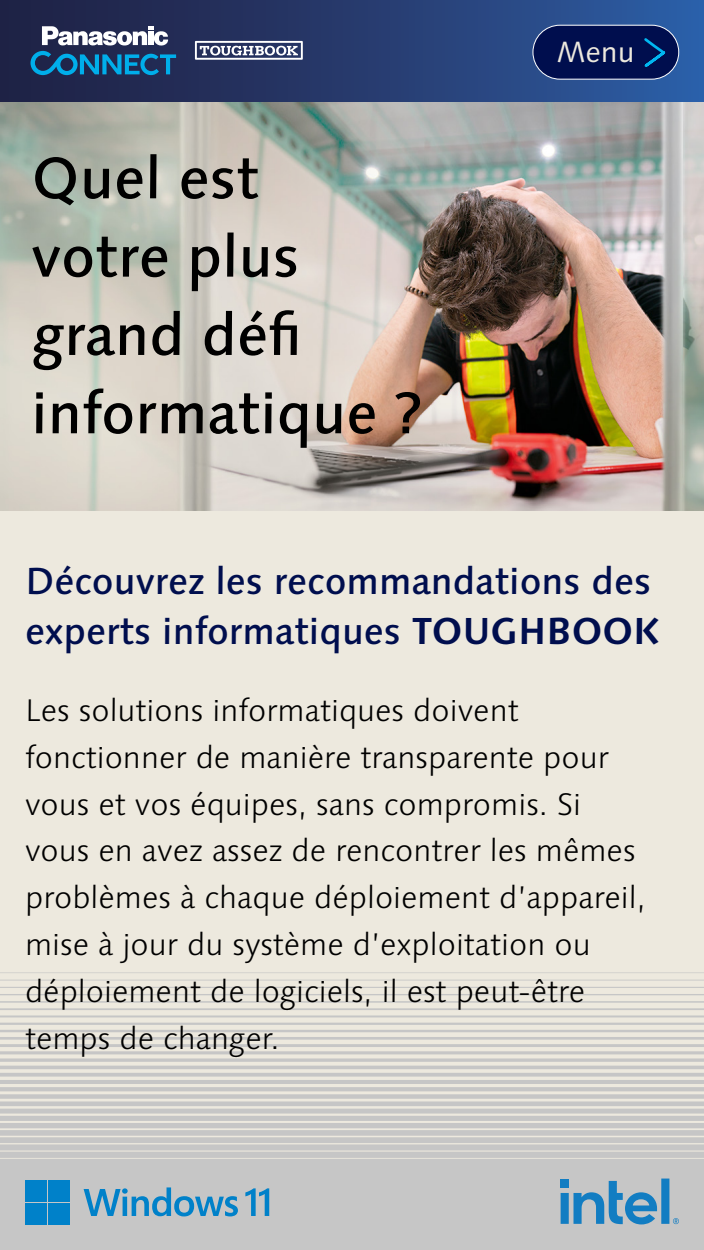
<style>
.page{position:relative;width:704px;height:1250px;background:#fff}
.page>*{position:absolute;margin:0;border:0;box-sizing:border-box;transform-origin:0 0}
.t1{font:500 58.56px/78.3px "Syntax Next LT Pro";color:#000}
.t2{font:500 37.5px/50px "Syntax Next LT Pro";color:#000e4e}
.t3{font:300 31.25px/46.9px "Syntax Next LT Pro";color:#000}
.t4{font:29.31px "Syntax Next LT Pro";color:#ede9de}
.s1{font-weight:700}
</style>
<div class="page">
<div style="left:0;top:496px;width:703px;height:754px;background:#ede9de"></div>
<svg style="left:0;top:972px;width:703px;height:278px;fill:#c6c6c6"></svg>
<img style="left:0;top:101px;width:703px;height:410px">
<div style="left:25px;top:1180px;width:21px;height:21px;background:#0081c9"></div>
<div style="left:49px;top:1180px;width:21px;height:21px;background:#0081c9"></div>
<div style="left:25px;top:1204px;width:21px;height:21px;background:#0081c9"></div>
<div style="left:49px;top:1204px;width:21px;height:21px;background:#0081c9"></div>
<svg style="left:84px;top:1187px;width:154px;height:29px;background:#7babc7"></svg>
<svg style="left:245px;top:1188px;width:24px;height:28px"></svg>
<svg style="left:560px;top:1179px;width:118px;height:45px;background:#76a5c4"></svg>
<div style="left:0;top:0;width:703px;height:101px;background:linear-gradient(to right,#1e1c3d,#305ea5)"></div>
<svg style="left:195px;top:41px;width:107px;height:19px"></svg>
<svg style="left:30px;top:26px;width:146px;height:49px"></svg>
<div style="left:532px;top:25px;width:146px;height:54px;background:#000e4e;border-radius:27px"></div>
<div style="left:532px;top:25px;width:146px;height:54px;border:1px solid #fff;border-radius:27px"></div>
<svg style="left:644px;top:38px;width:22px;height:28px"></svg>
<h1 class="t1" style="left:31px;top:138px;width:392px">Quel est<br>votre plus grand défi informatique ?</h1>
<p class="t4" style="left:556px;top:33px;width:79px">Menu</p>
<p class="t2" style="left:25px;top:555px;width:636px">Découvrez les recommandations des experts informatiques <span class="s1">TOUGHBOOK</span></p>
<p class="t3" style="left:25px;top:687px;width:622px">Les solutions informatiques doivent fonctionner de manière transparente pour vous et vos équipes, sans compromis. Si vous en avez assez de rencontrer les mêmes problèmes à chaque déploiement d’appareil, mise à jour du système d’exploitation ou déploiement de logiciels, il est peut-être temps de changer.</p>
</div>
